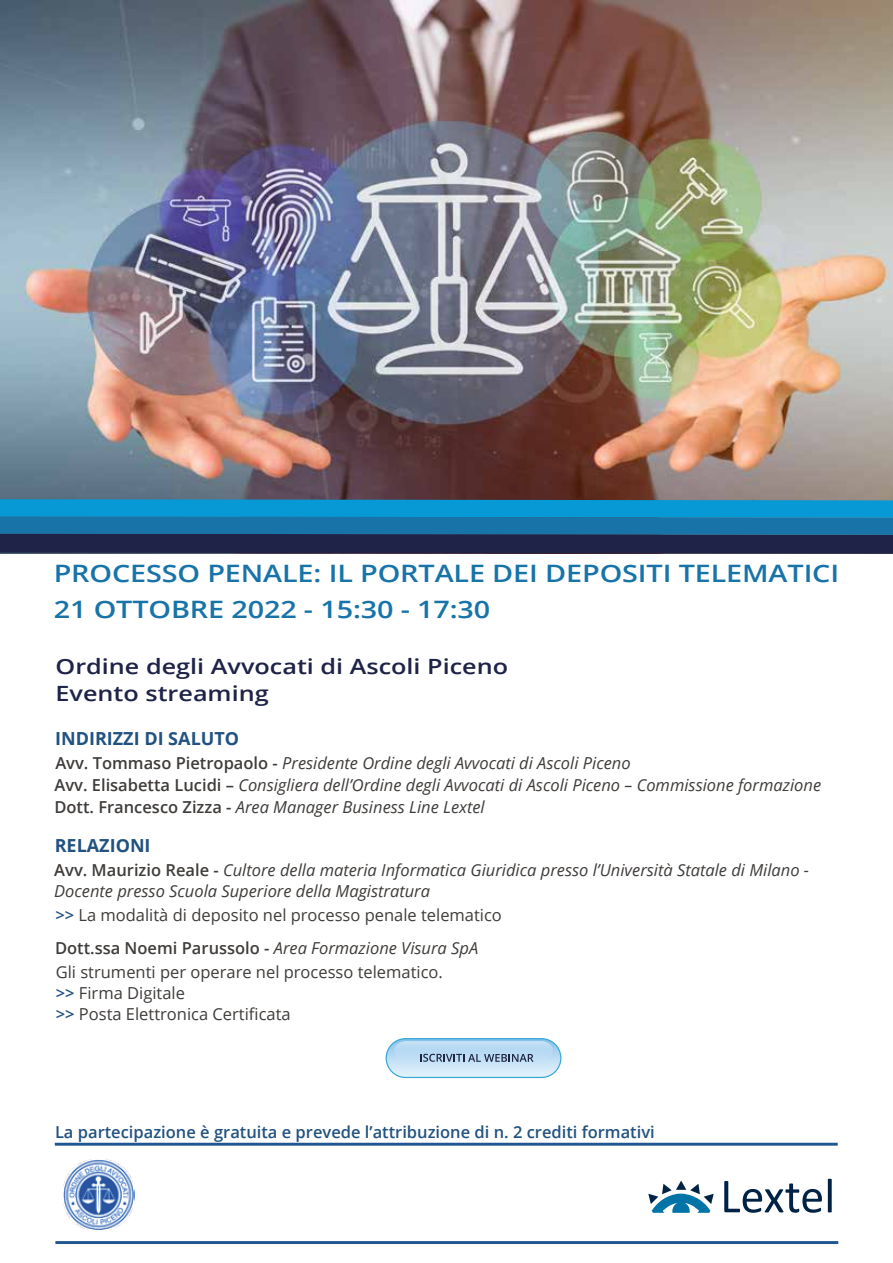
<style>
.page{position:relative;width:893px;height:1263px;background:#fff}
.page>*{position:absolute;margin:0;border:0;box-sizing:border-box;transform-origin:0 0}
.t1{font:600 24px/36px "Open Sans";letter-spacing:-.005em;color:#1874a8;scale:1.2 1}
.t2{font:600 21px/27px "Open Sans";color:#1e2347;scale:1.2 1}
.t3{font:700 18px "Open Sans";color:#225280}
.t4{font:italic 16.5px/22px "Open Sans";color:#3f3c3a}
.t5{font:16.5px/21px "Open Sans";color:#3f3c3a}
.t6{font:600 16.5px "Open Sans";color:#225280}
.t7{font:600 16.5px "Open Sans";color:#3f3c3a}
.s1{font-weight:600;font-style:normal}
.s2{font-weight:600;color:#225280}
.s3{font-weight:400;font-style:italic}
</style>
<div class="page">
<img style="left:0;top:1px;width:892px;height:498px">
<svg style="left:0;top:499px;width:893px;height:55px"></svg>
<svg style="left:648px;top:1180px;width:66px;height:33px"></svg>
<svg style="left:724px;top:1181px;width:98px;height:32px"></svg>
<svg style="left:828px;top:1179px;width:4px;height:33px"></svg>
<hr style="left:55px;top:1143px;width:783px;height:3px;background:#205792">
<hr style="left:55px;top:1241px;width:783px;height:3px;background:#205792">
<svg style="left:386px;top:1038px;width:175px;height:40px"></svg>
<img style="left:63px;top:1159px;width:71px;height:71px">
<h1 class="t1" style="left:54px;top:554px;width:656px">PROCESSO PENALE: IL PORTALE DEI DEPOSITI TELEMATICI<br>21 OTTOBRE 2022 - 15:30 - 17:30</h1>
<p class="t2" style="left:56px;top:653px;width:379px">Ordine degli Avvocati di Ascoli Piceno<br>Evento streaming</p>
<p class="t3" style="left:55px;top:726px;width:186px">INDIRIZZI DI SALUTO</p>
<p class="t4" style="left:54px;top:752px;width:768px"><span class="s1">Avv. Tommaso Pietropaolo -</span> Presidente Ordine degli Avvocati di Ascoli Piceno<br><span class="s1">Avv. Elisabetta Lucidi –</span> Consigliera dell’Ordine degli Avvocati di Ascoli Piceno – Commissione formazione<br><span class="s1">Dott. Francesco Zizza -</span> Area Manager Business Line Lextel</p>
<p class="t3" style="left:55px;top:833px;width:97px">RELAZIONI</p>
<p class="t4" style="left:54px;top:858px;width:756px;line-height:21px"><span class="s1">Avv. Maurizio Reale -</span> Cultore della materia Informatica Giuridica presso l’Università Statale di Milano -<br>Docente presso Scuola Superiore della Magistratura</p>
<p class="t5" style="left:55px;top:903px;width:448px"><span class="s2">&gt;&gt;</span> La modalità di deposito nel processo penale telematico</p>
<p class="t7" style="left:55px;top:937px;width:425px">Dott.ssa Noemi Parussolo - <span class="s3">Area Formazione Visura SpA</span></p>
<p class="t5" style="left:56px;top:961px;width:389px">Gli strumenti per operare nel processo telematico. <span class="s2">&gt;&gt;</span> Firma Digitale<br><span class="s2">&gt;&gt;</span> Posta Elettronica Certificata</p>
<p class="t6" style="left:55px;top:1120px;width:601px">La partecipazione è gratuita e prevede l’attribuzione di n. 2 crediti formativi</p>
</div>
